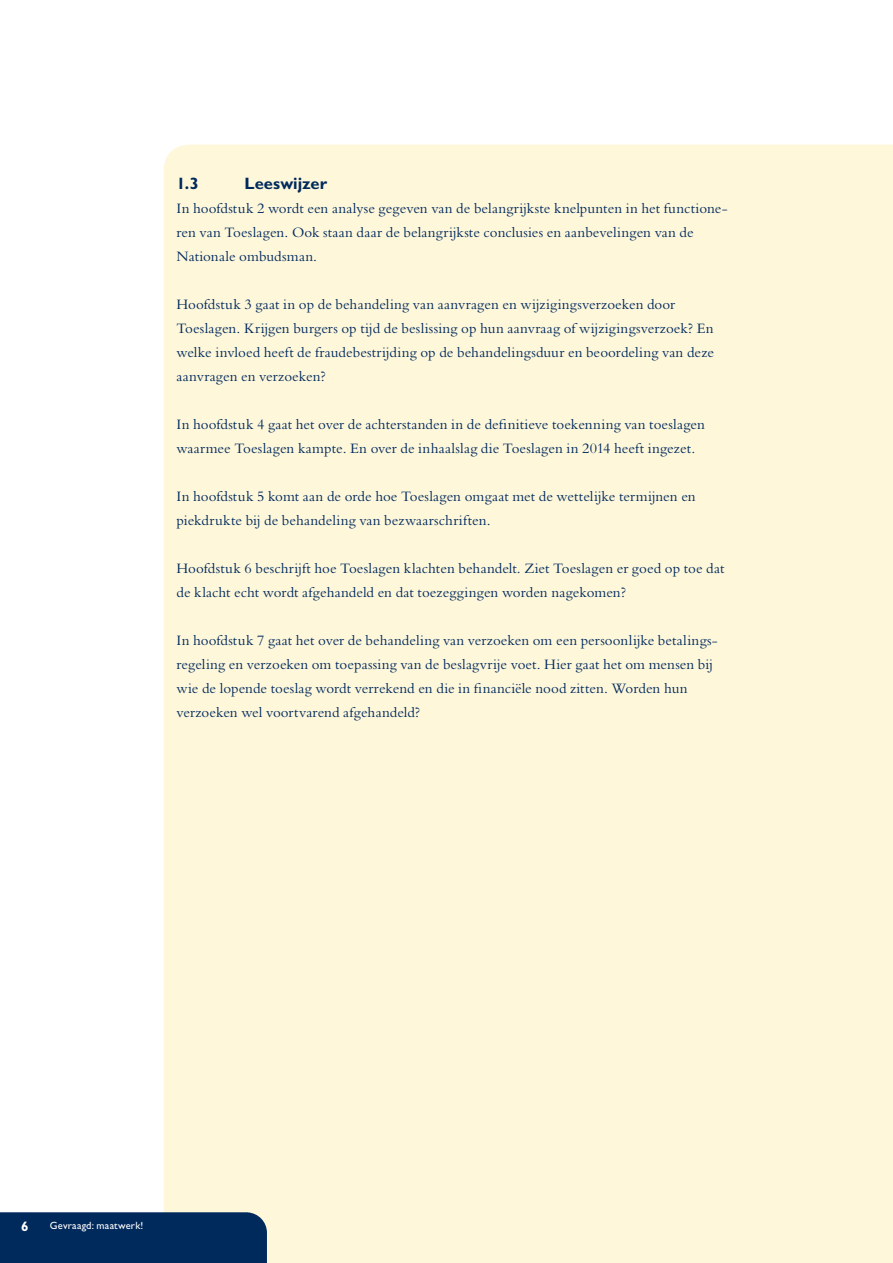
<style>
.page{position:relative;width:893px;height:1263px;background:#fff}
.page>*{position:absolute;margin:0;border:0;box-sizing:border-box;transform-origin:0 0}
._02_NO_PARAGRAAFKOP{font:700 16.5px "Gill Sans Std";letter-spacing:.005em;color:#00295c}
._01_NO_BROODTEKST{font:15px/24px "Bembo Std";letter-spacing:.005em;color:#00295c}
.t1{font:700 13.5px "Gill Sans Std";color:#fff}
.t2{font:10.5px "Gill Sans Std";letter-spacing:.015em;color:#fff}
</style>
<div class="page">
<div style="left:164px;top:145px;width:729px;height:1118px;background:#fef7da"></div>
<div style="left:0;top:1212px;width:267px;height:51px;background:#00295c"></div>
<p class="_02_NO_PARAGRAAFKOP" style="left:176px;top:174px;width:24px">1.3</p>
<p class="_02_NO_PARAGRAAFKOP" style="left:245px;top:174px;width:84px">Leeswijzer</p>
<p class="_01_NO_BROODTEKST" style="left:176px;top:196px;width:553px">In hoofdstuk 2 wordt een analyse gegeven van de belangrijkste knelpunten in het functione&shy;ren van Toeslagen. Ook staan daar de belangrijkste conclusies en aanbevelingen van de<br>Nationale ombudsman.</p>
<p class="_01_NO_BROODTEKST" style="left:176px;top:292px;width:539px">Hoofdstuk 3 gaat in op de behandeling van aanvragen en wijzigingsverzoeken door Toeslagen. Krijgen burgers op tijd de beslissing op hun aanvraag of wijzigingsverzoek? En welke invloed heeft de fraudebestrijding op de behandelingsduur en beoordeling van deze aanvragen en verzoeken?</p>
<p class="_01_NO_BROODTEKST" style="left:176px;top:412px;width:530px">In hoofdstuk 4 gaat het over de achterstanden in de definitieve toekenning van toeslagen waarmee Toeslagen kampte. En over de inhaalslag die Toeslagen in 2014 heeft ingezet.</p>
<p class="_01_NO_BROODTEKST" style="left:176px;top:484px;width:521px">In hoofdstuk 5 komt aan de orde hoe Toeslagen omgaat met de wettelijke termijnen en piekdrukte bij de behandeling van bezwaarschriften.</p>
<p class="_01_NO_BROODTEKST" style="left:176px;top:556px;width:550px">Hoofdstuk 6 beschrijft hoe Toeslagen klachten behandelt. Ziet Toeslagen er goed op toe dat de klacht echt wordt afgehandeld en dat toezeggingen worden nagekomen?</p>
<p class="_01_NO_BROODTEKST" style="left:176px;top:628px;width:543px">In hoofdstuk 7 gaat het over de behandeling van verzoeken om een persoonlijke betalings&shy;regeling en verzoeken om toepassing van de beslagvrije voet. Hier gaat het om mensen bij wie de lopende toeslag wordt verrekend en die in financiële nood zitten. Worden hun verzoeken wel voortvarend afgehandeld?</p>
<p class="t1" style="left:21px;top:1218px;width:9px">6</p>
<p class="t2" style="left:50px;top:1219px;width:142px">Komt een kind bij de buurvrouw</p>
<p class="t2" style="left:50px;top:1219px;width:95px">Gevraagd: maatwerk!</p>
</div>
